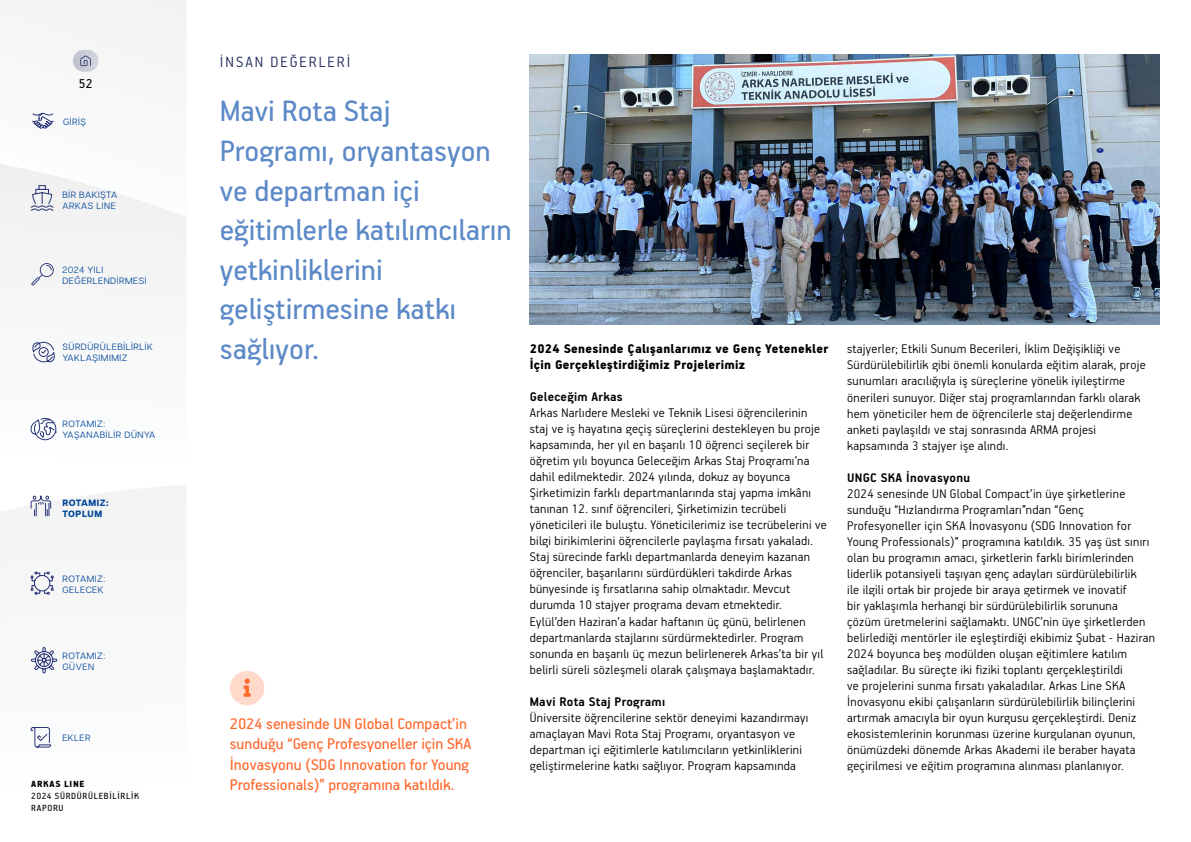
<style>
.page{position:relative;width:1191px;height:842px;background:#fff}
.page>*{position:absolute;margin:0;border:0;box-sizing:border-box;transform-origin:0 0}
.t1{font:33px/39.6px "PF Handbook Pro";color:#5c89c7}
.t2{font:17.3px/20.3px "PF Handbook Pro";color:#ff672b}
.t3{font:300 16.6px "PF Handbook Pro";letter-spacing:.12em;color:#1f2b5e}
.t4{font:14.4px "PF Handbook Pro";color:#000}
.t5{font:300 14px/16px "PF Handbook Pro";letter-spacing:.02em;color:#000}
.t6{font:900 14px/16px "PF Handbook Pro";letter-spacing:.02em;color:#000}
.t7{font:700 14px "PF Handbook Pro";letter-spacing:.02em;color:#000}
.t8{font:10px/12px "PF Handbook Pro";letter-spacing:.07em;color:#000}
.t9{font:900 10px "PF Handbook Pro";letter-spacing:.07em;color:#000}
.t10{font:9.1px/11px "Articulat CF";letter-spacing:.06em;color:#034799}
.t11{font:800 9.1px/11px "Articulat CF";letter-spacing:.06em;color:#034799}
</style>
<div class="page">
<img style="left:530px;top:54px;width:629px;height:271px">
<svg style="left:230px;top:671px;width:34px;height:34px"></svg>
<div style="left:0;top:216px;width:186px;height:225px;background:#f7f7f6"></div>
<svg style="left:0;top:0;width:186px;height:216px"></svg>
<svg style="left:0;top:485px;width:186px;height:261px"></svg>
<svg style="left:30px;top:418px;width:26px;height:22px"></svg>
<svg style="left:30px;top:495px;width:21px;height:22px"></svg>
<svg style="left:30px;top:571px;width:24px;height:24px"></svg>
<svg style="left:30px;top:185px;width:24px;height:26px"></svg>
<svg style="left:31px;top:647px;width:26px;height:26px"></svg>
<svg style="left:30px;top:727px;width:21px;height:21px"></svg>
<svg style="left:31px;top:342px;width:25px;height:20px"></svg>
<svg style="left:32px;top:113px;width:22px;height:16px"></svg>
<svg style="left:31px;top:263px;width:23px;height:22px"></svg>
<svg style="left:73px;top:50px;width:26px;height:22px"></svg>
<svg style="left:80px;top:55px;width:11px;height:11px"></svg>
<p class="t4" style="left:79px;top:75px;width:15px">52</p>
<p class="t10" style="left:63px;top:115px;width:25px">GİRİŞ</p>
<p class="t10" style="left:62px;top:188px;width:56px">BIR BAKIŞTA<br>ARKAS LINE</p>
<p class="t10" style="left:62px;top:263px;width:86px">2024 YILI<br>DEĞERLENDIRMESI</p>
<p class="t10" style="left:62px;top:341px;width:92px">SÜRDÜRÜLEBILIRLIK<br>YAKLAŞIMIMIZ</p>
<p class="t10" style="left:62px;top:418px;width:94px">ROTAMIZ:<br>YAŞANABILIR DÜNYA</p>
<p class="t11" style="left:62px;top:497px;width:48px">ROTAMIZ:<br>TOPLUM</p>
<p class="t10" style="left:62px;top:572px;width:44px">ROTAMIZ:<br>GELECEK</p>
<p class="t10" style="left:62px;top:649px;width:44px">ROTAMIZ:<br>GÜVEN</p>
<p class="t10" style="left:62px;top:732px;width:30px">EKLER</p>
<p class="t9" style="left:31px;top:778px;width:55px">ARKAS LINE</p>
<p class="t8" style="left:31px;top:789px;width:109px">2024 SÜRDÜRÜLEBILIRLIK<br>RAPORU</p>
<p class="t3" style="left:220px;top:51px;width:130px">İNSAN DEĞERLERI</p>
<h1 class="t1" style="left:220px;top:90px;width:293px">Mavi Rota Staj<br>Programı, oryantasyon ve departman içi eğitimlerle katılımcıların yetkinliklerini geliştirmesine katkı sağlıyor.</h1>
<p class="t2" style="left:230px;top:713px;width:243px">2024 senesinde UN Global Compact’in sunduğu “Genç Profesyoneller için SKA İnovasyonu (SDG Innovation for Young Professionals)” programına katıldık.</p>
<p class="t6" style="left:530px;top:341px;width:300px">2024 Senesinde Çalışanlarımız ve Genç Yetenekler<br>İçin Gerçekleştirdiğimiz Projelerimiz</p>
<p class="t7" style="left:530px;top:389px;width:94px">Geleceğim Arkas</p>
<p class="t5" style="left:530px;top:405px;width:298px">Arkas Narlıdere Mesleki ve Teknik Lisesi öğrencilerinin staj ve iş hayatına geçiş süreçlerini destekleyen bu proje kapsamında, her yıl en başarılı 10 öğrenci seçilerek bir öğretim yılı boyunca Geleceğim Arkas Staj Programı’na dahil edilmektedir. 2024 yılında, dokuz ay boyunca Şirketimizin farklı departmanlarında staj yapma imkânı tanınan 12. sınıf öğrencileri, Şirketimizin tecrübeli yöneticileri ile buluştu. Yöneticilerimiz ise tecrübelerini ve bilgi birikimlerini öğrencilerle paylaşma fırsatı yakaladı.<br>Staj sürecinde farklı departmanlarda deneyim kazanan öğrenciler, başarılarını sürdürdükleri takdirde Arkas bünyesinde iş fırsatlarına sahip olmaktadır. Mevcut durumda 10 stajyer programa devam etmektedir.<br>Eylül’den Haziran’a kadar haftanın üç günü, belirlenen departmanlarda stajlarını sürdürmektedirler. Program sonunda en başarılı üç mezun belirlenerek Arkas’ta bir yıl belirli süreli sözleşmeli olarak çalışmaya başlamaktadır.</p>
<p class="t7" style="left:530px;top:693px;width:137px">Mavi Rota Staj Programı</p>
<p class="t5" style="left:530px;top:709px;width:280px">Üniversite öğrencilerine sektör deneyimi kazandırmayı amaçlayan Mavi Rota Staj Programı, oryantasyon ve departman içi eğitimlerle katılımcıların yetkinliklerini geliştirmelerine katkı sağlıyor. Program kapsamında</p>
<p class="t5" style="left:847px;top:341px;width:300px">stajyerler; Etkili Sunum Becerileri, İklim Değişikliği ve Sürdürülebilirlik gibi önemli konularda eğitim alarak, proje sunumları aracılığıyla iş süreçlerine yönelik iyileştirme önerileri sunuyor. Diğer staj programlarından farklı olarak hem yöneticiler hem de öğrencilerle staj değerlendirme anketi paylaşıldı ve staj sonrasında ARMA projesi kapsamında 3 stajyer işe alındı.</p>
<p class="t7" style="left:847px;top:469px;width:124px">UNGC SKA İnovasyonu</p>
<p class="t5" style="left:847px;top:485px;width:309px">2024 senesinde UN Global Compact’in üye şirketlerine sunduğu “Hızlandırma Programları”ndan “Genç Profesyoneller için SKA İnovasyonu (SDG Innovation for Young Professionals)” programına katıldık. 35 yaş üst sınırı olan bu programın amacı, şirketlerin farklı birimlerinden liderlik potansiyeli taşıyan genç adayları sürdürülebilirlik<br>ile ilgili ortak bir projede bir araya getirmek ve inovatif<br>bir yaklaşımla herhangi bir sürdürülebilirlik sorununa<br>çözüm üretmelerini sağlamaktı. UNGC’nin üye şirketlerden belirlediği mentörler ile eşleştirdiği ekibimiz Şubat - Haziran 2024 boyunca beş modülden oluşan eğitimlere katılım sağladılar. Bu süreçte iki fiziki toplantı gerçekleştirildi<br>ve projelerini sunma fırsatı yakaladılar. Arkas Line SKA İnovasyonu ekibi çalışanların sürdürülebilirlik bilinçlerini artırmak amacıyla bir oyun kurgusu gerçekleştirdi. Deniz ekosistemlerinin korunması üzerine kurgulanan oyunun, önümüzdeki dönemde Arkas Akademi ile beraber hayata geçirilmesi ve eğitim programına alınması planlanıyor.</p>
</div>
